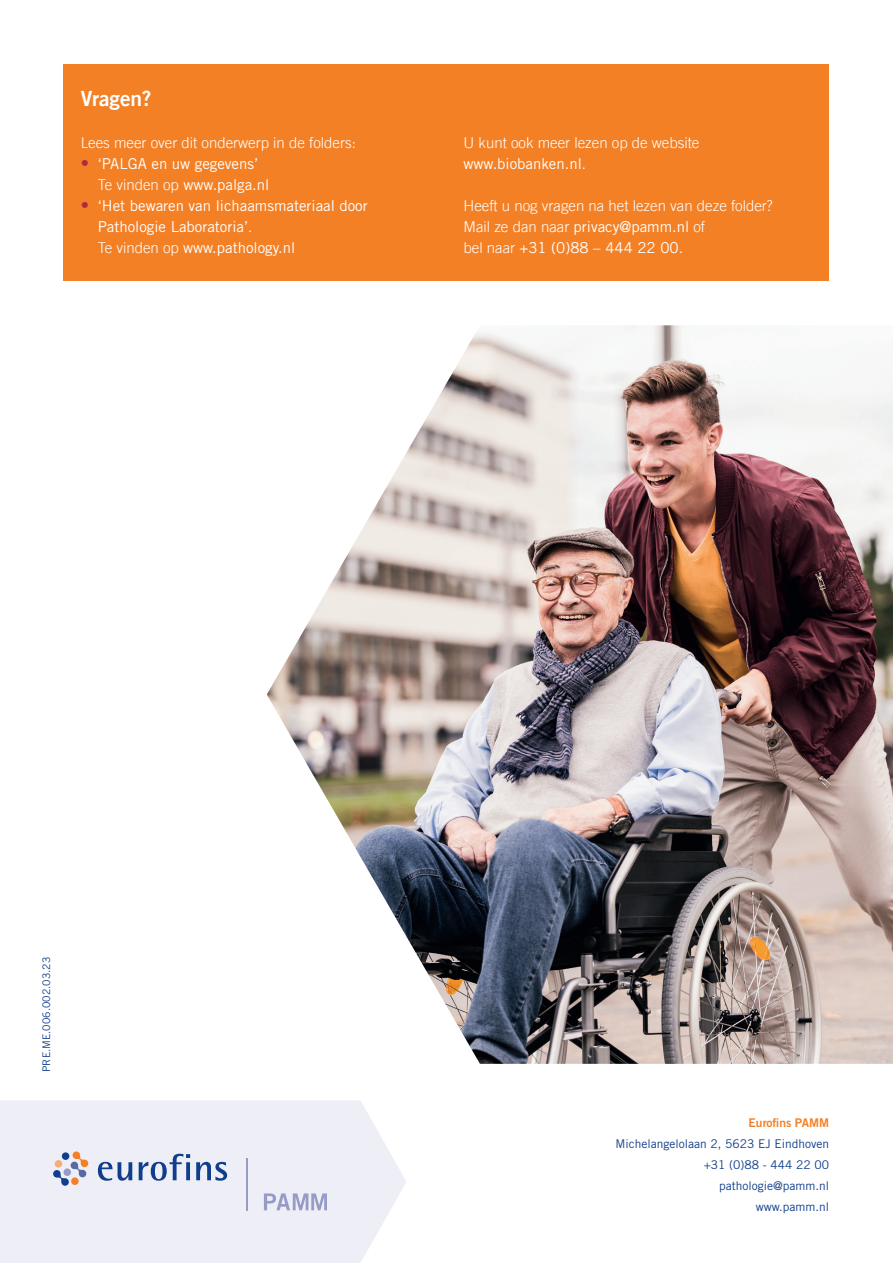
<style>
.page{position:relative;width:893px;height:1263px;background:#fff}
.page>*{position:absolute;margin:0;border:0;box-sizing:border-box;transform-origin:0 0}
.Tussenkop{font:21px "Trade Gothic LT Bold Two";color:#fff}
.Bodytekst{font:300 15px/21px "Trade Gothic LT";color:#fff}
.t1{font:15px/21px "Trade Gothic LT Std";color:#fff}
.Bodytekst-2{font:15px "Trade Gothic LT";color:#fff}
.Bodytekst-3{font:12px "Trade Gothic LT Std";color:#103d8c}
.Bodytekst-4{font:12px "Trade Gothic LT Std Bd 2";color:#f48026}
.VOETREGEL{font:10.5px "Trade Gothic LT Std";color:#103d8c}
.s1{font-family:"Trade Gothic LT";font-weight:300;font-size:16.5px;color:#ae2a42}
.s2{font-family:"Trade Gothic LT";font-weight:300}
.s3{font-family:"Trade Gothic LT Std";font-weight:400}
.s4{font-weight:300}
</style>
<div class="page">
<div style="left:0;top:1100px;width:406px;height:163px;background:#edeef6"></div>
<svg style="left:264px;top:1193px;width:63px;height:17px"></svg>
<hr style="left:246px;top:1158px;width:2px;height:52px;background:#969cc6">
<svg style="left:53px;top:1151px;width:35px;height:35px"></svg>
<div style="left:71px;top:1177px;width:8px;height:8px;background:#f48026;border-radius:50%"></div>
<div style="left:55px;top:1160px;width:7px;height:7px;background:#f5ad79;border-radius:50%"></div>
<div style="left:62px;top:1152px;width:7px;height:8px;background:#103d8c;border-radius:50%"></div>
<svg style="left:98px;top:1162px;width:34px;height:19px"></svg>
<svg style="left:139px;top:1154px;width:51px;height:27px"></svg>
<svg style="left:196px;top:1162px;width:31px;height:19px"></svg>
<img style="left:267px;top:325px;width:626px;height:739px">
<div style="left:64px;top:64px;width:765px;height:217px;background:#f48026"></div>
<p class="Tussenkop" style="left:81px;top:85px;width:72px">Vragen?</p>
<p class="Bodytekst" style="left:81px;top:132px;width:277px">Lees meer over dit onderwerp in de folders:</p>
<p class="t1" style="left:98px;top:153px;width:173px;text-indent:-17px"><span class="s1">•</span> ‘PALGA en uw gegevens’<br><span class="s2">Te vinden op</span> www.palga.nl</p>
<p class="t1" style="left:98px;top:195px;width:271px;text-indent:-17px"><span class="s1">•</span> ‘Het bewaren van lichaamsmateriaal door<br>Pathologie Laboratoria’<span class="s2">.<br>Te vinden op</span> www.pathology.nl</p>
<p class="Bodytekst" style="left:463px;top:132px;width:237px">U kunt ook meer lezen op de website <span class="s3">www.biobanken.nl</span>.</p>
<p class="Bodytekst" style="left:463px;top:195px;width:311px">Heeft u nog vragen na het lezen van deze folder?<br>Mail ze dan naar <span class="s3">privacy@pamm.nl</span> of</p>
<p class="Bodytekst-2" style="left:463px;top:238px;width:221px"><span class="s4">bel naar</span> +31 (0)88 – 444 22 00.</p>
<p class="VOETREGEL" style="left:40px;top:1072px;width:117px;rotate:-90deg">PRE.ME.006.002.03.23</p>
<p class="Bodytekst-4" style="left:749px;top:1115px;width:82px">Eurofins PAMM</p>
<p class="Bodytekst-3" style="left:615px;top:1136px;width:215px">Michelangelolaan 2, 5623 EJ Eindhoven</p>
<p class="Bodytekst-3" style="left:704px;top:1157px;width:127px">+31 (0)88 - 444 22 00</p>
<p class="Bodytekst-3" style="left:719px;top:1178px;width:111px">pathologie@pamm.nl</p>
<p class="Bodytekst-3" style="left:756px;top:1199px;width:75px">www.pamm.nl</p>
</div>
